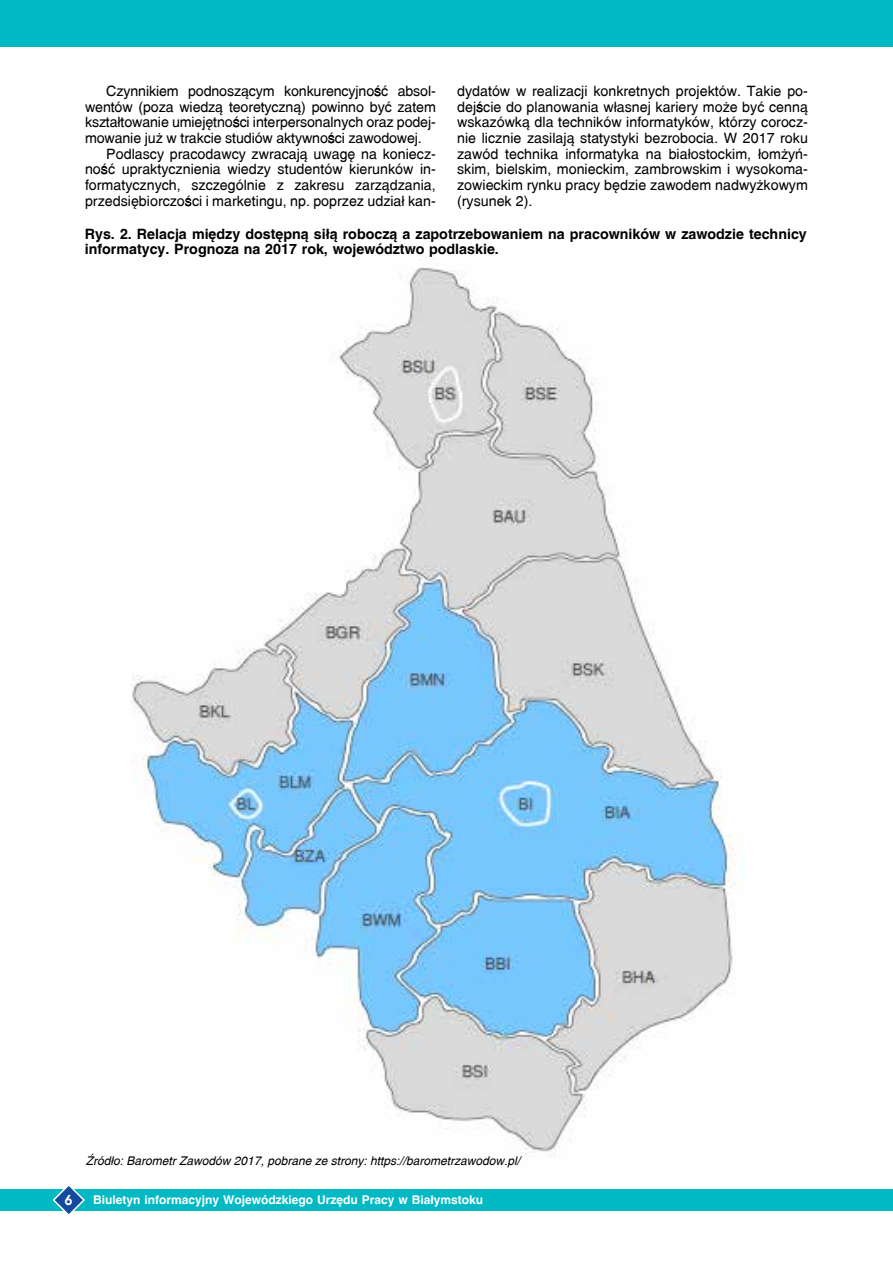
<style>
.page{position:relative;width:893px;height:1263px;background:#fff}
.page>*{position:absolute;margin:0;border:0;box-sizing:border-box;transform-origin:0 0}
.t1{font:14.25px/15.8px "Switzerland";color:#000;text-align:justify}
.t2{font:700 14.25px/15.8px "Switzerland";color:#000}
.t3{font:700 13.5px "Avalon";color:#fff}
.t4{font:italic 12px "Switzerland";color:#000}
.t5{font:700 12px "Switzerland";color:#fff}
</style>
<div class="page">
<div style="left:0;top:1189px;width:893px;height:22px;background:#00b9c3"></div>
<svg style="left:52px;top:1186px;width:33px;height:28px"></svg>
<div style="left:0;top:0;width:893px;height:46px;background:#00b9c3"></div>
<img style="left:132px;top:260px;width:612px;height:897px">
<p class="t1" style="left:106px;top:83px;width:331px">Czynnikiem podnoszącym konkurencyjność absol-</p>
<p class="t1" style="left:85px;top:99px;width:352px">wentów (poza wiedzą teoretyczną) powinno być zatem</p>
<p class="t1" style="left:85px;top:114px;width:352px">kształtowanie umiejętności interpersonalnych oraz podej-</p>
<p class="t1" style="left:85px;top:130px;width:338px">mowanie już w trakcie studiów aktywności zawodowej.</p>
<p class="t1" style="left:106px;top:146px;width:331px">Podlascy pracodawcy zwracają uwagę na koniecz-</p>
<p class="t1" style="left:85px;top:161px;width:352px">ność upraktycznienia wiedzy studentów kierunków in-</p>
<p class="t1" style="left:85px;top:177px;width:352px">formatycznych, szczególnie z zakresu zarządzania,</p>
<p class="t1" style="left:85px;top:193px;width:352px">przedsiębiorczości i marketingu, np. poprzez udział kan-</p>
<p class="t2" style="left:85px;top:225px;width:724px">Rys. 2. Relacja między dostępną siłą roboczą a zapotrzebowaniem na pracowników w zawodzie technicy informatycy. Prognoza na 2017 rok, województwo podlaskie.</p>
<p class="t1" style="left:457px;top:83px;width:352px">dydatów w realizacji konkretnych projektów. Takie po&shy;dejście do planowania własnej kariery może być cenną wskazówką dla techników informatyków, którzy corocz&shy;nie licznie zasilają statystyki bezrobocia. W 2017 roku zawód technika informatyka na białostockim, łomżyń&shy;skim, bielskim, monieckim, zambrowskim i wysokoma&shy;zowieckim rynku pracy będzie zawodem nadwyżkowym (rysunek 2).</p>
<p class="t4" style="left:86px;top:1153px;width:436px">Źródło: Barometr Zawodów 2017, pobrane ze strony: https://barometrzawodow.pl/</p>
<p class="t3" style="left:65px;top:1191px;width:9px">6</p>
<p class="t5" style="left:93px;top:1193px;width:392px">Biuletyn informacyjny Wojewódzkiego Urzędu Pracy w Białymstoku</p>
</div>
